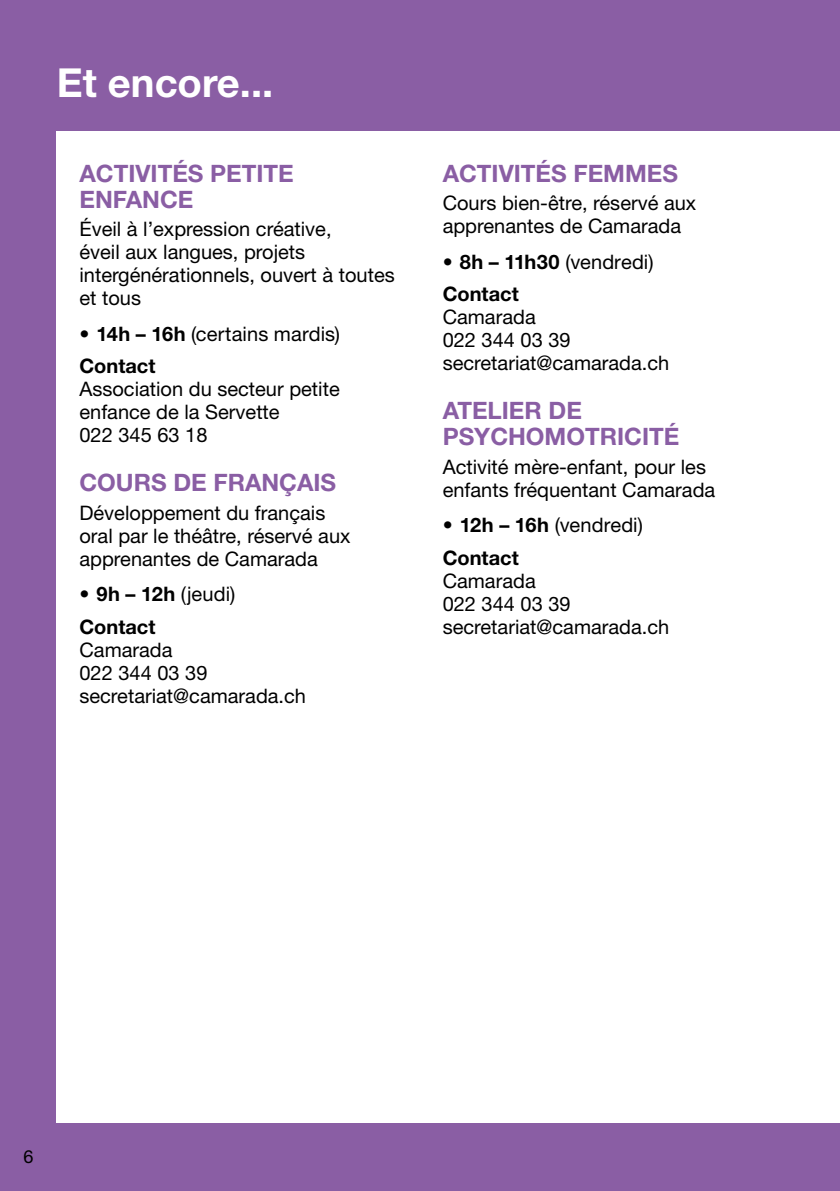
<style>
.page{position:relative;width:840px;height:1191px;background:#fff}
.page>*{position:absolute;margin:0;border:0;box-sizing:border-box;transform-origin:0 0}
.t1{font:700 40px "Helvetica Neue LT Std";color:#fff}
.t2{font:700 24px/26px "Helvetica Neue LT Std";color:#8a5ea4}
.t3{font:20px/23px "Helvetica Neue LT Std";color:#000}
.t4{font:700 20px/32.6px "Helvetica Neue LT Std";color:#000}
.t5{font:18px "Helvetica Neue LT Std";color:#000}
.s1{font-weight:700}
.s2{font-weight:400}
</style>
<div class="page">
<div style="left:0;top:0;width:839px;height:1191px;background:#8a5ea4"></div>
<div style="left:57px;top:132px;width:782px;height:991px;background:#fff"></div>
<h1 class="t1" style="left:57px;top:58px;width:218px">Et encore...</h1>
<p class="t2" style="left:79px;top:159px;width:216px">ACTIVITÉS PETITE<br>ENFANCE</p>
<p class="t3" style="left:79px;top:217px;width:317px">Éveil à l’expression créative,<br>éveil aux langues, projets intergénérationnels, ouvert à toutes et tous</p>
<p class="t3" style="left:79px;top:317px;width:262px;line-height:32.6px"><span class="s1">• 14h – 16h</span> (certains mardis)<br><span class="s1">Contact</span></p>
<p class="t3" style="left:79px;top:377px;width:262px">Association du secteur petite enfance de la Servette<br>022 345 63 18</p>
<p class="t2" style="left:79px;top:469px;width:258px">COURS DE FRANÇAIS</p>
<p class="t3" style="left:79px;top:501px;width:272px">Développement du français oral par le théâtre, réservé aux apprenantes de Camarada</p>
<p class="t4" style="left:79px;top:577px;width:157px">• 9h – 12h <span class="s2">(jeudi)<br></span>Contact</p>
<p class="t3" style="left:79px;top:638px;width:228px">Camarada<br>022 344 03 39 secretariat@camarada.ch</p>
<p class="t2" style="left:442px;top:159px;width:237px">ACTIVITÉS FEMMES</p>
<p class="t3" style="left:442px;top:191px;width:255px">Cours bien-être, réservé aux apprenantes de Camarada</p>
<p class="t4" style="left:442px;top:245px;width:212px">• 8h – 11h30 <span class="s2">(vendredi)<br></span>Contact</p>
<p class="t3" style="left:442px;top:305px;width:228px">Camarada<br>022 344 03 39 secretariat@camarada.ch</p>
<p class="t2" style="left:442px;top:397px;width:238px">ATELIER DE<br>PSYCHOMOTRICITÉ</p>
<p class="t3" style="left:442px;top:455px;width:274px">Activité mère-enfant, pour les enfants fréquentant Camarada</p>
<p class="t4" style="left:442px;top:508px;width:202px">• 12h – 16h <span class="s2">(vendredi)<br></span>Contact</p>
<p class="t3" style="left:442px;top:569px;width:228px">Camarada<br>022 344 03 39 secretariat@camarada.ch</p>
<p class="t5" style="left:23px;top:1146px;width:12px">6</p>
</div>
